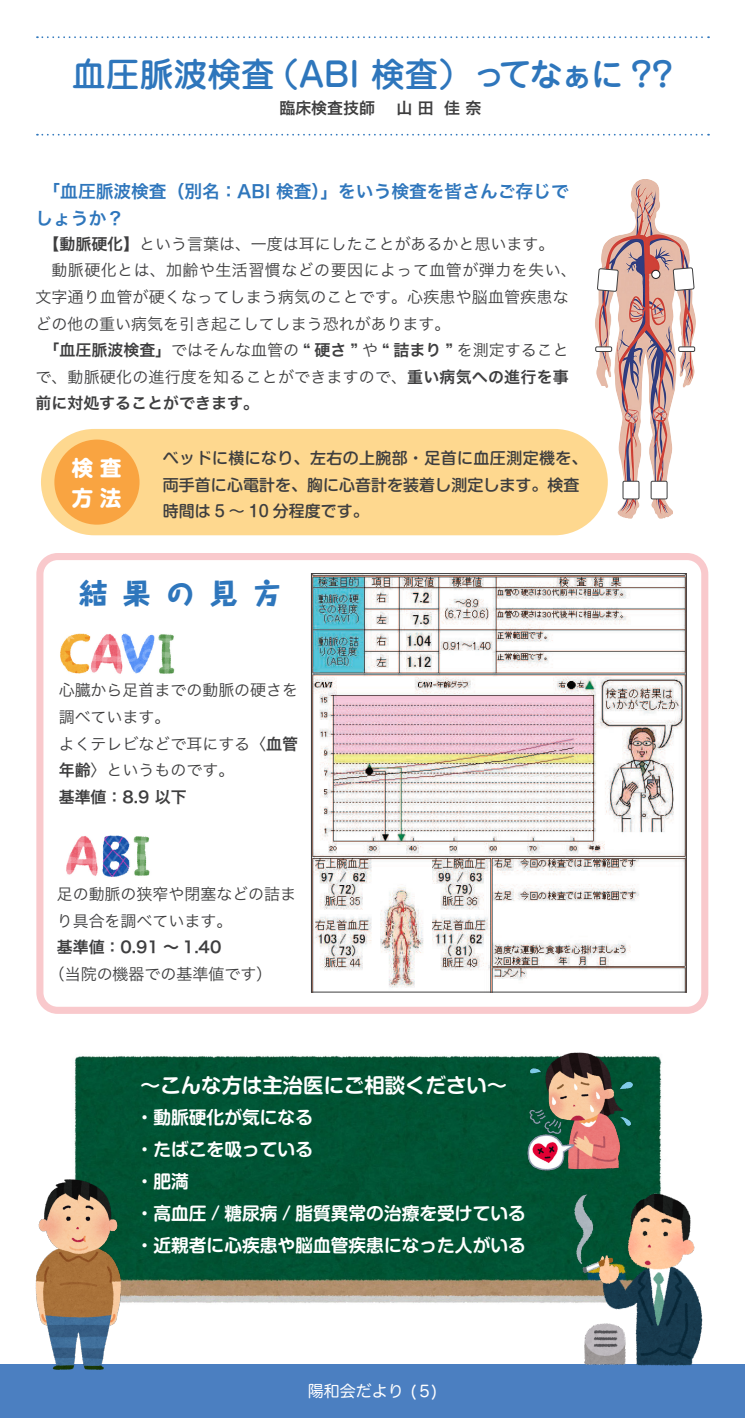
<style>
.page{position:relative;width:745px;height:1418px;background:#fff}
.page>*{position:absolute;margin:0;border:0;box-sizing:border-box;transform-origin:0 0}
.ページタイトル-1_オフセット12mm{font:500 33.62px "Jun 34 Pro";letter-spacing:-.01em;color:#2e76bc}
.本文{font:800 28.38px "Taka Hand Std";color:#2e76bc}
.t1{font:700 21.25px "Shin M Go Pro";color:#fff}
.本文-2{font:700 20.38px "Shin M Go Pro De";color:#fff}
.本文-3{font:700 17.75px "Shin M Go Pro De";color:#fff}
.本文-4{font:17.75px/26.6px "Hira Kaku Pro N W6";color:#2e76bc}
.本文-5{font:16px/26.6px "Hira Kaku Pro N W3";letter-spacing:.015em;color:#3e3e3f}
.本文インデント無し{font:16px/26.6px "Hira Kaku Pro N W3";color:#3e3e3f}
.本文-6{font:16px/26.6px "Hira Kaku Pro N W6";color:#3e3e3f;text-align:justify}
.本文-7{font:500 16px/26.6px "Shin M Go Pro";letter-spacing:.005em;color:#3e3e3f}
.本文インデント無し-2{font:16px "Hira Kaku Pro N W6";color:#3e3e3f}
.目次見出し肩書き{font:16px "Hira Kaku Pro N W6";color:#3e3e3f}
.t2{font:16px "Hira Maru Pro N W4";color:#fff}
.s1{font-family:"Hira Kaku Pro N W6"}
.s2{font-family:"Hira Kaku Pro N W3"}
</style>
<div class="page">
<div style="left:0;top:1363px;width:744px;height:54px;background:#4b7fc1"></div>
<img style="left:74px;top:1055px;width:588px;height:248px">
<div style="left:41px;top:429px;width:566px;height:106px;background:#fed88f;border-radius:53px"></div>
<svg style="left:37px;top:36px;width:671px;height:2px"></svg>
<svg style="left:37px;top:134px;width:671px;height:2px"></svg>
<div style="left:36px;top:553px;width:671px;height:460px;border:7px solid #f9c9cc;border-radius:18px"></div>
<img style="left:313px;top:575px;width:371px;height:415px">
<div style="left:311px;top:573px;width:375px;height:419px;border:1px solid #3e3e3f"></div>
<img style="left:60px;top:633px;width:115px;height:41px">
<img style="left:66px;top:835px;width:84px;height:42px">
<div style="left:54px;top:439px;width:85px;height:85px;background:#f9a441;border-radius:50%"></div>
<img style="left:568px;top:1188px;width:137px;height:178px">
<img style="left:25px;top:1173px;width:110px;height:197px">
<img style="left:522px;top:1052px;width:116px;height:122px">
<img style="left:593px;top:179px;width:87px;height:339px">
<div style="left:622px;top:481px;width:16px;height:18px;background:#fff"></div>
<div style="left:622px;top:481px;width:16px;height:18px;border:1px solid #3e3e3f"></div>
<div style="left:595px;top:347px;width:16px;height:4px;border:1px solid #3e3e3f"></div>
<div style="left:678px;top:347px;width:16px;height:4px;border:1px solid #3e3e3f"></div>
<svg style="left:672px;top:268px;width:21px;height:22px"></svg>
<svg style="left:597px;top:269px;width:21px;height:22px"></svg>
<div style="left:650px;top:481px;width:16px;height:18px;background:#fff"></div>
<div style="left:650px;top:481px;width:16px;height:18px;border:1px solid #3e3e3f"></div>
<div style="left:651px;top:270px;width:8px;height:8px;background:#fff;border-radius:50%"></div>
<div style="left:651px;top:270px;width:8px;height:9px;border:1px solid #231f20;border-radius:50%"></div>
<p class="ページタイトル-1_オフセット12mm" style="left:72px;top:48px;width:602px">血圧脈波検査（ABI 検査）ってなぁに ??</p>
<p class="目次見出し肩書き" style="left:279px;top:94px;width:97px">臨床検査技師</p>
<p class="目次見出し肩書き" style="left:396px;top:94px;width:87px">山 田 佳 奈</p>
<p class="本文-4" style="left:35px;top:177px;width:534px;text-indent:7px">「血圧脈波検査（別名：ABI 検査）」をいう検査を皆さんご存じでしょうか？</p>
<p class="本文-5" style="left:43px;top:229px;width:512px"><span class="s1">【動脈硬化】</span>という言葉は、一度は耳にしたことがあるかと思います。</p>
<p class="本文-5" style="left:35px;top:256px;width:542px;text-indent:16px">動脈硬化とは、加齢や生活習慣などの要因によって血管が弾力を失い、文字通り血管が硬くなってしまう病気のことです。心疾患や脳血管疾患などの他の重い病気を引き起こしてしまう恐れがあります。</p>
<p class="本文-6" style="left:35px;top:336px;width:534px;text-indent:16px">｢血圧脈波検査」<span class="s2">ではそんな血管の</span> “ 硬さ ” <span class="s2">や</span> “ 詰まり ” <span class="s2">を測定することで、動脈硬化の進行度を知ることができますので、</span>重い病気への進行を事前に対処することができます。</p>
<p class="t1" style="left:72px;top:450px;width:51px">検 査</p>
<p class="t1" style="left:72px;top:480px;width:51px">方 法</p>
<p class="本文-7" style="left:163px;top:443px;width:426px">ベッドに横になり、左右の上腕部・足首に血圧測定機を、両手首に心電計を、胸に心音計を装着し測定します。検査時間は 5 ～ 10 分程度です。</p>
<p class="本文" style="left:79px;top:573px;width:204px">結 果 の 見 方</p>
<p class="本文インデント無し" style="left:59px;top:676px;width:241px">心臓から足首までの動脈の硬さを調べています。</p>
<p class="本文インデント無し" style="left:59px;top:729px;width:241px">よくテレビなどで耳にする〈<span class="s1">血管年齢</span>〉というものです。</p>
<p class="本文インデント無し-2" style="left:59px;top:782px;width:129px">基準値：8.9 以下</p>
<p class="本文インデント無し" style="left:57px;top:879px;width:241px">足の動脈の狭窄や閉塞などの詰まり具合を調べています。</p>
<p class="本文インデント無し-2" style="left:57px;top:933px;width:166px">基準値：0.91 ～ 1.40</p>
<p class="本文インデント無し" style="left:49px;top:959px;width:225px">（当院の機器での基準値です）</p>
<p class="本文-2" style="left:140px;top:1068px;width:368px">～こんな方は主治医にご相談ください～</p>
<p class="本文-3" style="left:136px;top:1102px;width:179px">・動脈硬化が気になる</p>
<p class="本文-3" style="left:136px;top:1134px;width:179px">・たばこを吸っている</p>
<p class="本文-3" style="left:136px;top:1166px;width:55px">・肥満</p>
<p class="本文-3" style="left:136px;top:1198px;width:391px">・高血圧 / 糖尿病 / 脂質異常の治療を受けている</p>
<p class="本文-3" style="left:136px;top:1230px;width:391px">・近親者に心疾患や脳血管疾患になった人がいる</p>
<p class="t2" style="left:308px;top:1376px;width:131px">陽和会だより ( 5)</p>
</div>
